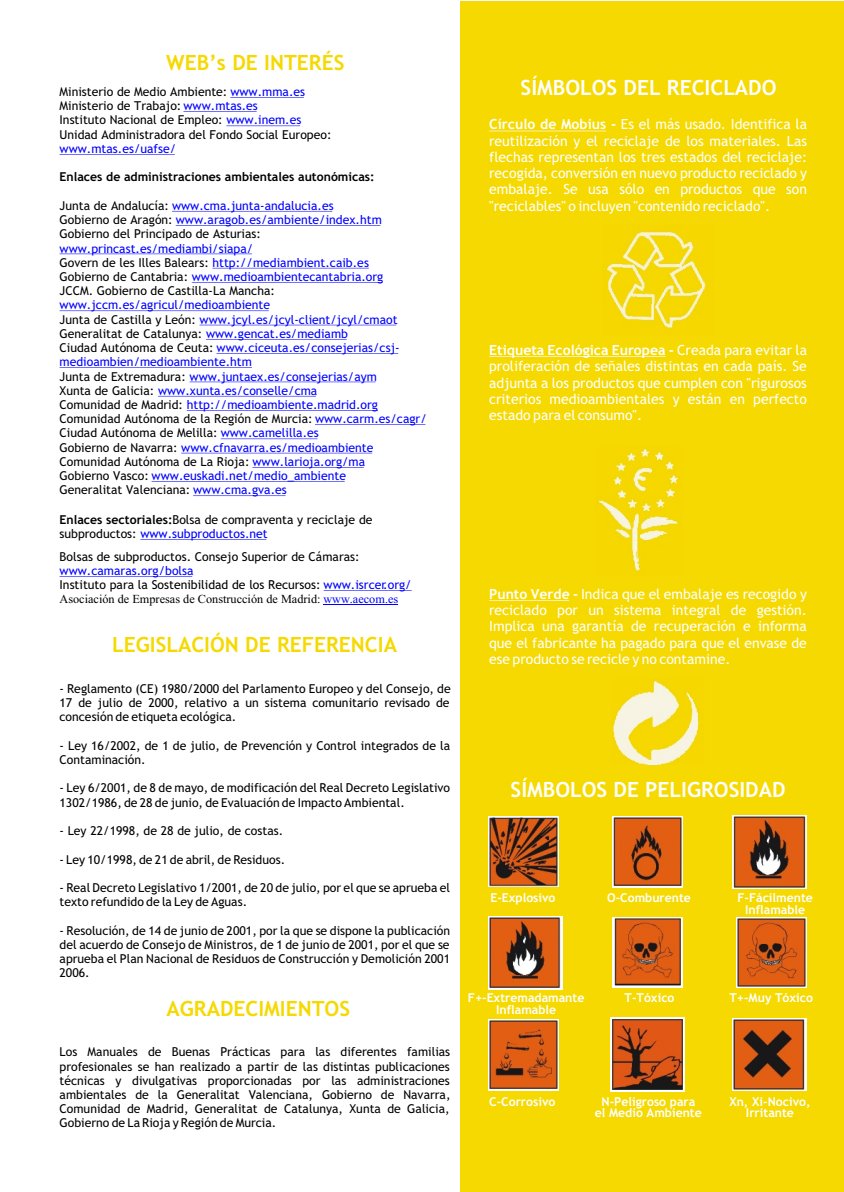
<style>
.page{position:relative;width:844px;height:1192px;background:#fff}
.page>*{position:absolute;margin:0;border:0;box-sizing:border-box;transform-origin:0 0}
.t1{font:700 21px "Trebuchet MS";color:#f5d900}
.t2{font:700 21px "Trebuchet MS";color:#fff}
.t3{font:14px/16.3px "Trebuchet MS";color:#fff;text-align:justify}
.t4{font:12.25px/14.2px "Trebuchet MS";color:#000}
.t5{font:12.25px/14.2px "Trebuchet MS";color:#00f}
.t6{font:700 12.25px/11.4px "Trebuchet MS";color:#fff;text-align:center}
.t7{font:12.25px "Times New Roman";color:#000}
.t8{font:700 12.25px "Trebuchet MS";color:#000}
.s1{color:#00f}
.s2{color:#000}
.s3{font-weight:700}
</style>
<div class="page">
<div style="left:460px;top:1px;width:383px;height:1191px;background:#f5d900"></div>
<hr style="left:489px;top:131px;width:117px;height:1px;background:#fff">
<hr style="left:489px;top:356px;width:176px;height:1px;background:#fff">
<hr style="left:489px;top:600px;width:80px;height:1px;background:#fff">
<img style="left:612px;top:816px;width:70px;height:71px">
<img style="left:489px;top:1019px;width:70px;height:71px">
<img style="left:489px;top:817px;width:70px;height:70px">
<img style="left:732px;top:815px;width:74px;height:73px">
<img style="left:612px;top:917px;width:70px;height:70px">
<img style="left:732px;top:1018px;width:74px;height:73px">
<img style="left:610px;top:1017px;width:74px;height:75px">
<img style="left:736px;top:917px;width:70px;height:70px">
<img style="left:489px;top:916px;width:73px;height:73px">
<hr style="left:230px;top:97px;width:74px;height:1px;background:#00f">
<hr style="left:183px;top:111px;width:73px;height:1px;background:#00f">
<hr style="left:226px;top:126px;width:74px;height:1px;background:#00f">
<hr style="left:60px;top:154px;width:115px;height:1px;background:#00f">
<hr style="left:172px;top:211px;width:160px;height:1px;background:#00f">
<hr style="left:176px;top:225px;width:204px;height:1px;background:#00f">
<hr style="left:60px;top:254px;width:192px;height:1px;background:#00f">
<hr style="left:212px;top:268px;width:157px;height:1px;background:#00f">
<hr style="left:192px;top:282px;width:190px;height:1px;background:#00f">
<hr style="left:60px;top:310px;width:209px;height:1px;background:#00f">
<hr style="left:199px;top:325px;width:197px;height:1px;background:#00f">
<hr style="left:206px;top:339px;width:141px;height:1px;background:#00f">
<hr style="left:216px;top:353px;width:182px;height:1px;background:#00f">
<hr style="left:60px;top:367px;width:192px;height:1px;background:#00f">
<hr style="left:189px;top:382px;width:186px;height:1px;background:#00f">
<hr style="left:158px;top:396px;width:158px;height:1px;background:#00f">
<hr style="left:187px;top:410px;width:191px;height:1px;background:#00f">
<hr style="left:315px;top:424px;width:110px;height:1px;background:#00f">
<hr style="left:221px;top:438px;width:96px;height:1px;background:#00f">
<hr style="left:181px;top:453px;width:191px;height:1px;background:#00f">
<hr style="left:252px;top:467px;width:112px;height:1px;background:#00f">
<hr style="left:152px;top:481px;width:193px;height:1px;background:#00f">
<hr style="left:193px;top:495px;width:92px;height:1px;background:#00f">
<hr style="left:140px;top:539px;width:126px;height:1px;background:#00f">
<hr style="left:60px;top:576px;width:132px;height:1px;background:#00f">
<hr style="left:323px;top:590px;width:88px;height:1px;background:#00f">
<hr style="left:323px;top:604px;width:74px;height:1px;background:#00f">
<img style="left:606px;top:231px;width:100px;height:98px">
<img style="left:598px;top:448px;width:81px;height:124px">
<img style="left:613px;top:680px;width:87px;height:84px">
<h1 class="t1" style="left:166px;top:55px;width:180px">WEB’s DE INTERÉS</h1>
<p class="t4" style="left:60px;top:86px;width:273px">Ministerio de Medio Ambiente: <span class="s1">www.mma.es </span>Ministerio de Trabajo: <span class="s1">www.mtas.es<br></span>Instituto Nacional de Empleo: <span class="s1">www.inem.es </span>Unidad Administradora del Fondo Social Europeo:</p>
<p class="t8" style="left:60px;top:172px;width:317px">Enlaces de administraciones ambientales autonómicas:</p>
<p class="t4" style="left:60px;top:199px;width:324px">Junta de Andalucía: <span class="s1">www.cma.junta-andalucia.es<br></span>Gobierno de Aragón: <span class="s1">www.aragob.es/ambiente/index.htm<br></span>Gobierno del Principado de Asturias:</p>
<p class="t4" style="left:60px;top:256px;width:325px">Govern de les Illes Balears: <span class="s1">http://mediambient.caib.es<br></span>Gobierno de Cantabria: <span class="s1">www.medioambientecantabria.org<br></span>JCCM. Gobierno de Castilla-La Mancha:</p>
<p class="t5" style="left:60px;top:313px;width:341px"><span class="s2">Junta de Castilla y León:</span> www.jcyl.es/jcyl-client/jcyl/cmaot<br><span class="s2">Generalitat de Catalunya:</span> www.gencat.es/mediamb<br><span class="s2">Ciudad Autónoma de Ceuta:</span> www.ciceuta.es/consejerias/csj-</p>
<p class="t5" style="left:60px;top:370px;width:369px"><span class="s2">Junta de Extremadura:</span> www.juntaex.es/consejerias/aym<br><span class="s2">Xunta de Galicia:</span> www.xunta.es/conselle/cma<br><span class="s2">Comunidad de Madrid:</span> http://medioambiente.madrid.org <span class="s2">Comunidad Autónoma de la Región de Murcia:</span> www.carm.es/cagr/ <span class="s2">Ciudad Autónoma de Melilla:</span> www.camelilla.es<br><span class="s2">Gobierno de Navarra:</span> www.cfnavarra.es/medioambiente <span class="s2">Comunidad Autónoma de La Rioja:</span> www.larioja.org/ma<br><span class="s2">Gobierno Vasco:</span> www.euskadi.net/medio_ambiente<br><span class="s2">Generalitat Valenciana:</span> www.cma.gva.es</p>
<p class="t5" style="left:60px;top:143px;width:118px">www.mtas.es/uafse/</p>
<p class="t5" style="left:60px;top:242px;width:195px">www.princast.es/mediambi/siapa/</p>
<p class="t5" style="left:60px;top:299px;width:212px">www.jccm.es/agricul/medioambiente</p>
<p class="t5" style="left:60px;top:356px;width:194px">medioambien/medioambiente.htm</p>
<p class="t4" style="left:60px;top:513px;width:314px"><span class="s3">Enlaces sectoriales:</span>Bolsa de compraventa y reciclaje de subproductos: <span class="s1">www.subproductos.net</span></p>
<p class="t4" style="left:60px;top:550px;width:301px">Bolsas de subproductos. Consejo Superior de Cámaras:</p>
<p class="t4" style="left:60px;top:579px;width:353px">Instituto para la Sostenibilidad de los Recursos: <span class="s1">www.isrcer.org/</span></p>
<p class="t7" style="left:60px;top:594px;width:340px">Asociación de Empresas de Construcción de Madrid: <span class="s1">www.aecom.es</span></p>
<p class="t5" style="left:60px;top:564px;width:135px">www.camaras.org/bolsa</p>
<h1 class="t1" style="left:112px;top:637px;width:286px">LEGISLACIÓN DE REFERENCIA</h1>
<p class="t4" style="left:60px;top:682px;width:392px;text-align:justify">- Reglamento (CE) 1980/2000 del Parlamento Europeo y del Consejo, de 17 de julio de 2000, relativo a un sistema comunitario revisado de concesión de etiqueta ecológica.</p>
<p class="t4" style="left:60px;top:739px;width:392px">- Ley 16/2002, de 1 de julio, de Prevención y Control integrados de la<br>Contaminación.</p>
<p class="t4" style="left:60px;top:782px;width:392px">- Ley 6/2001, de 8 de mayo, de modificación del Real Decreto Legislativo<br>1302/1986, de 28 de junio, de Evaluación de Impacto Ambiental.</p>
<p class="t4" style="left:60px;top:825px;width:225px">- Ley 22/1998, de 28 de julio, de costas.</p>
<p class="t4" style="left:60px;top:853px;width:227px">- Ley 10/1998, de 21 de abril, de Residuos.</p>
<p class="t4" style="left:60px;top:881px;width:392px">- Real Decreto Legislativo 1/2001, de 20 de julio, por el que se aprueba el texto refundido de la Ley de Aguas.</p>
<p class="t4" style="left:60px;top:924px;width:392px;text-align:justify">- Resolución, de 14 de junio de 2001, por la que se dispone la publicación del acuerdo de Consejo de Ministros, de 1 de junio de 2001, por el que se aprueba el Plan Nacional de Residuos de Construcción y Demolición 2001<br>2006.</p>
<h1 class="t1" style="left:166px;top:1001px;width:185px">AGRADECIMIENTOS</h1>
<p class="t4" style="left:60px;top:1046px;width:392px;text-align:justify">Los Manuales de Buenas Prácticas para las diferentes familias profesionales se han realizado a partir de las distintas publicaciones técnicas y divulgativas proporcionadas por las administraciones ambientales de la Generalitat Valenciana, Gobierno de Navarra, Comunidad de Madrid, Generalitat de Catalunya, Xunta de Galicia, Gobierno de La Rioja y Región de Murcia.</p>
<h1 class="t2" style="left:520px;top:80px;width:257px">SÍMBOLOS DEL RECICLADO</h1>
<p class="t3" style="left:489px;top:118px;width:319px"><span class="s3">Círculo de Mobius -</span> Es el más usado. Identifica la reutilización y el reciclaje de los materiales. Las flechas representan los tres estados del reciclaje: recogida, conversión en nuevo producto reciclado y embalaje. Se usa sólo en productos que son "reciclables" o incluyen "contenido reciclado".</p>
<p class="t3" style="left:489px;top:343px;width:319px"><span class="s3">Etiqueta Ecológica Europea -</span> Creada para evitar la proliferación de señales distintas en cada país. Se adjunta a los productos que cumplen con "rigurosos criterios medioambientales y están en perfecto estado para el consumo".</p>
<p class="t3" style="left:489px;top:587px;width:319px"><span class="s3">Punto Verde -</span> Indica que el embalaje es recogido y reciclado por un sistema integral de gestión.<br>Implica una garantía de recuperación e informa que el fabricante ha pagado para que el envase de ese producto se recicle y no contamine.</p>
<h1 class="t2" style="left:510px;top:781px;width:276px">SÍMBOLOS DE PELIGROSIDAD</h1>
<p class="t6" style="left:490px;top:893px;width:67px">E-Explosivo</p>
<p class="t6" style="left:607px;top:893px;width:85px">O-Comburente</p>
<p class="t6" style="left:737px;top:893px;width:77px">F-Fácilmente<br>Inflamable</p>
<p class="t6" style="left:468px;top:993px;width:118px">F+-Extremadamante<br>Inflamable</p>
<p class="t6" style="left:624px;top:993px;width:52px">T-Tóxico</p>
<p class="t6" style="left:729px;top:993px;width:85px">T+-Muy Tóxico</p>
<p class="t6" style="left:489px;top:1097px;width:68px">C-Corrosivo</p>
<p class="t6" style="left:594px;top:1097px;width:109px">N-Peligroso para el Medio Ambiente</p>
<p class="t6" style="left:729px;top:1097px;width:83px">Xn, Xi-Nocivo,<br>Irritante</p>
</div>
